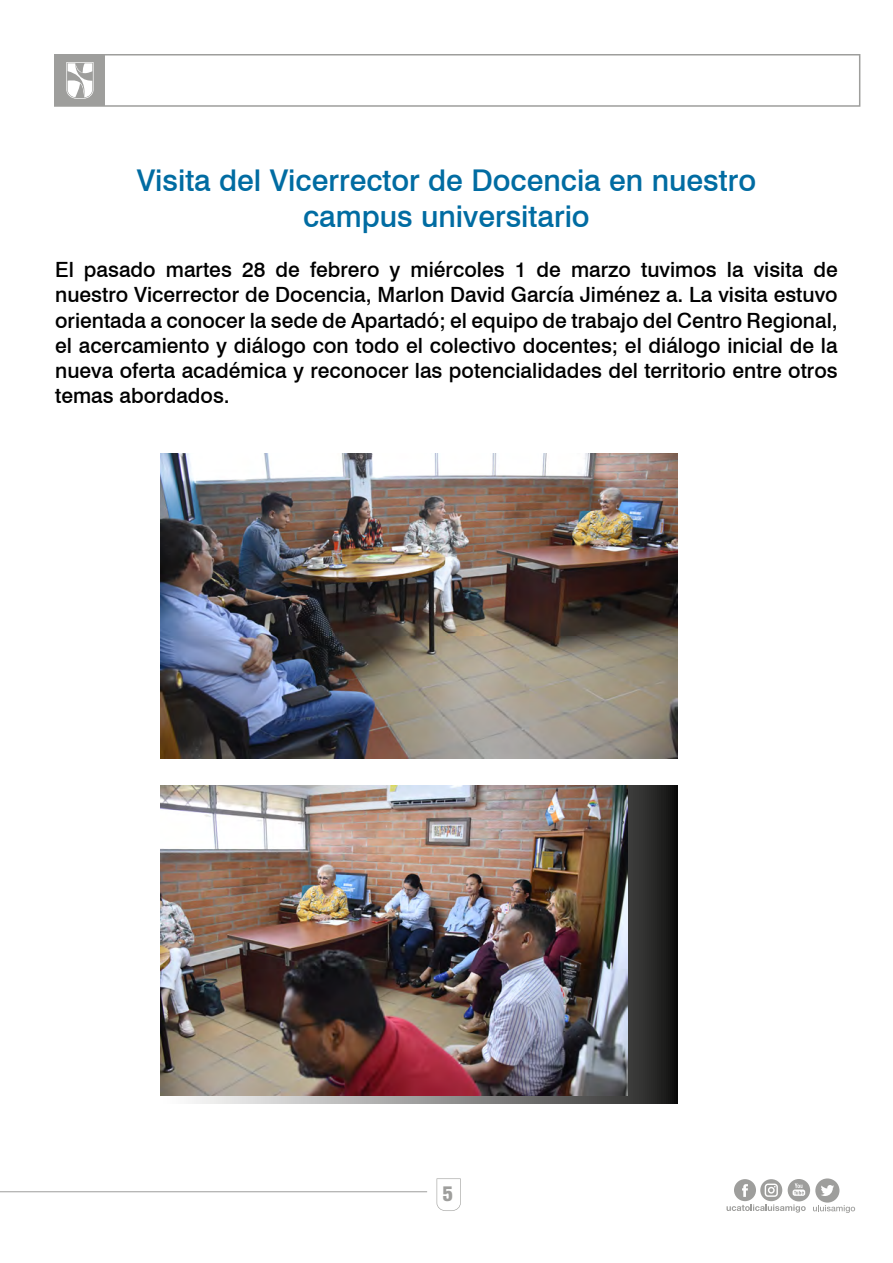
<style>
.page{position:relative;width:893px;height:1263px;background:#fff}
.page>*{position:absolute;margin:0;border:0;box-sizing:border-box;transform-origin:0 0}
.t1{font:500 30px/36px "Swiss 721 BT";color:#006ca2;text-align:center}
.t2{font:500 21px/25.2px "Swiss 721 BT";color:#000;text-align:justify}
.t3{font:700 21px "Helvetica Con BQ";color:#9e9e9c}
</style>
<div class="page">
<svg style="left:726px;top:1178px;width:129px;height:35px"></svg>
<svg style="left:437px;top:1178px;width:24px;height:33px"></svg>
<div style="left:54px;top:54px;width:806px;height:53px;border:2px solid #9e9e9c"></div>
<div style="left:55px;top:55px;width:50px;height:51px;background:#9e9e9c"></div>
<svg style="left:66px;top:62px;width:28px;height:37px"></svg>
<hr style="left:0;top:1191px;width:427px;height:1px;background:#9e9e9c">
<img style="left:161px;top:453px;width:517px;height:305px">
<svg style="left:161px;top:786px;width:516px;height:317px;background:#3e3d3c"></svg>
<img style="left:161px;top:786px;width:467px;height:309px">
<h1 class="t1" style="left:137px;top:162px;width:621px">Visita del Vicerrector de Docencia en nuestro campus universitario</h1>
<p class="t2" style="left:55px;top:257px;width:784px">El pasado martes 28 de febrero y miércoles 1 de marzo tuvimos la visita de nuestro Vicerrector de Docencia, Marlon David García Jiménez a. La visita estuvo orientada a conocer la sede de Apartadó; el equipo de trabajo del Centro Regional, el acercamiento y diálogo con todo el colectivo docentes; el diálogo inicial de la nueva oferta académica y reconocer las potencialidades del territorio entre otros temas abordados.</p>
<p class="t3" style="left:443px;top:1182px;width:12px">5</p>
</div>
